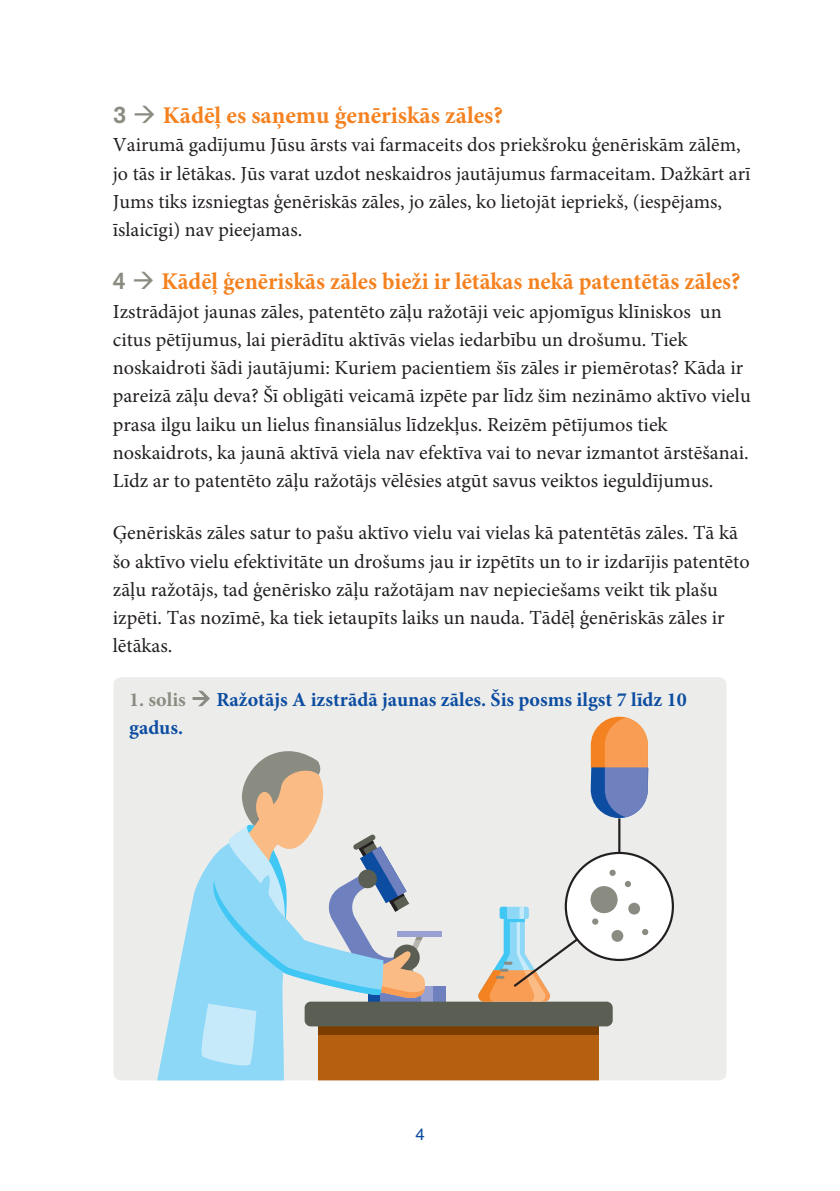
<style>
.page{position:relative;width:840px;height:1191px;background:#fff}
.page>*{position:absolute;margin:0;border:0;box-sizing:border-box;transform-origin:0 0}
._01___platte_tekst{font:700 24px "Minion Pro";color:#f58220}
._01___platte_tekst-2{font:20px/28.2px "Minion Pro";color:#231f20}
.t1{font:700 20px/28.2px "Minion Pro";color:#0d4da1}
._01___platte_tekst-3{font:17px "Akzidenz Grotesk BE";color:#0d4da1}
.s1{font-family:"Akzidenz Grotesk BE";font-weight:500;color:#8a8c81}
.s2{color:#8a8c81}
</style>
<div class="page">
<div style="left:113px;top:677px;width:613px;height:403px;background:#ecedeb;border-radius:8px"></div>
<div style="left:318px;top:1011px;width:280px;height:69px;background:#b56011"></div>
<div style="left:318px;top:1011px;width:280px;height:23px;background:#7c3e00"></div>
<div style="left:368px;top:986px;width:77px;height:15px;background:#6f80bf"></div>
<div style="left:421px;top:986px;width:11px;height:15px;background:#99a1d0"></div>
<div style="left:397px;top:931px;width:44px;height:5px;background:#99a1d0"></div>
<div style="left:304px;top:1001px;width:308px;height:25px;background:#5a5e53;border-radius:6px"></div>
<svg style="left:157px;top:751px;width:269px;height:329px"></svg>
<div style="left:565px;top:853px;width:107px;height:107px;background:#fff;border-radius:50%"></div>
<div style="left:564px;top:852px;width:109px;height:109px;border:2px solid #231f20;border-radius:50%"></div>
<div style="left:611px;top:930px;width:12px;height:11px;background:#8a8b81;border-radius:50%"></div>
<div style="left:590px;top:886px;width:27px;height:27px;background:#8a8b81;border-radius:50%"></div>
<div style="left:628px;top:902px;width:11px;height:12px;background:#8a8b81;border-radius:50%"></div>
<svg style="left:641px;top:929px;width:7px;height:6px"></svg>
<svg style="left:624px;top:881px;width:6px;height:6px"></svg>
<div style="left:609px;top:869px;width:6px;height:7px;background:#8a8b81;border-radius:50%"></div>
<svg style="left:591px;top:918px;width:7px;height:6px"></svg>
<svg style="left:478px;top:906px;width:102px;height:95px"></svg>
<svg style="left:590px;top:716px;width:58px;height:103px;background:#af928d"></svg>
<hr style="left:618px;top:818px;width:2px;height:35px;background:#231f20">
<p class="_01___platte_tekst" style="left:113px;top:98px;width:391px"><span class="s1">3</span> <span class="s2">→</span> Kādēļ es saņemu ģenēriskās zāles?</p>
<p class="_01___platte_tekst-2" style="left:113px;top:131px;width:638px">Vairumā gadījumu Jūsu ārsts vai farmaceits dos priekšroku ģenēriskām zālēm, jo tās ir lētākas. Jūs varat uzdot neskaidros jautājumus farmaceitam. Dažkārt arī Jums tiks izsniegtas ģenēriskās zāles, jo zāles, ko lietojāt iepriekš, (iespējams, īslaicīgi) nav pieejamas.</p>
<p class="_01___platte_tekst" style="left:113px;top:264px;width:628px"><span class="s1">4</span> <span class="s2">→</span> Kādēļ ģenēriskās zāles bieži ir lētākas nekā patentētās zāles?</p>
<p class="_01___platte_tekst-2" style="left:113px;top:297px;width:639px">Izstrādājot jaunas zāles, patentēto zāļu ražotāji veic apjomīgus klīniskos un citus pētījumus, lai pierādītu aktīvās vielas iedarbību un drošumu. Tiek noskaidroti šādi jautājumi: Kuriem pacientiem šīs zāles ir piemērotas? Kāda ir pareizā zāļu deva? Šī obligāti veicamā izpēte par līdz šim nezināmo aktīvo vielu prasa ilgu laiku un lielus finansiālus līdzekļus. Reizēm pētījumos tiek noskaidrots, ka jaunā aktīvā viela nav efektīva vai to nevar izmantot ārstēšanai.<br>Līdz ar to patentēto zāļu ražotājs vēlēsies atgūt savus veiktos ieguldījumus.</p>
<p class="_01___platte_tekst-2" style="left:113px;top:519px;width:638px">Ģenēriskās zāles satur to pašu aktīvo vielu vai vielas kā patentētās zāles. Tā kā šo aktīvo vielu efektivitāte un drošums jau ir izpētīts un to ir izdarījis patentēto zāļu ražotājs, tad ģenērisko zāļu ražotājam nav nepieciešams veikt tik plašu izpēti. Tas nozīmē, ka tiek ietaupīts laiks un nauda. Tādēļ ģenēriskās zāles ir lētākas.</p>
<p class="t1" style="left:129px;top:685px;width:559px"><span class="s2">1. solis</span> <span class="s2">→</span> Ražotājs A izstrādā jaunas zāles. Šis posms ilgst 7 līdz 10 gadus.</p>
<p class="_01___platte_tekst-3" style="left:415px;top:1124px;width:11px">4</p>
</div>
